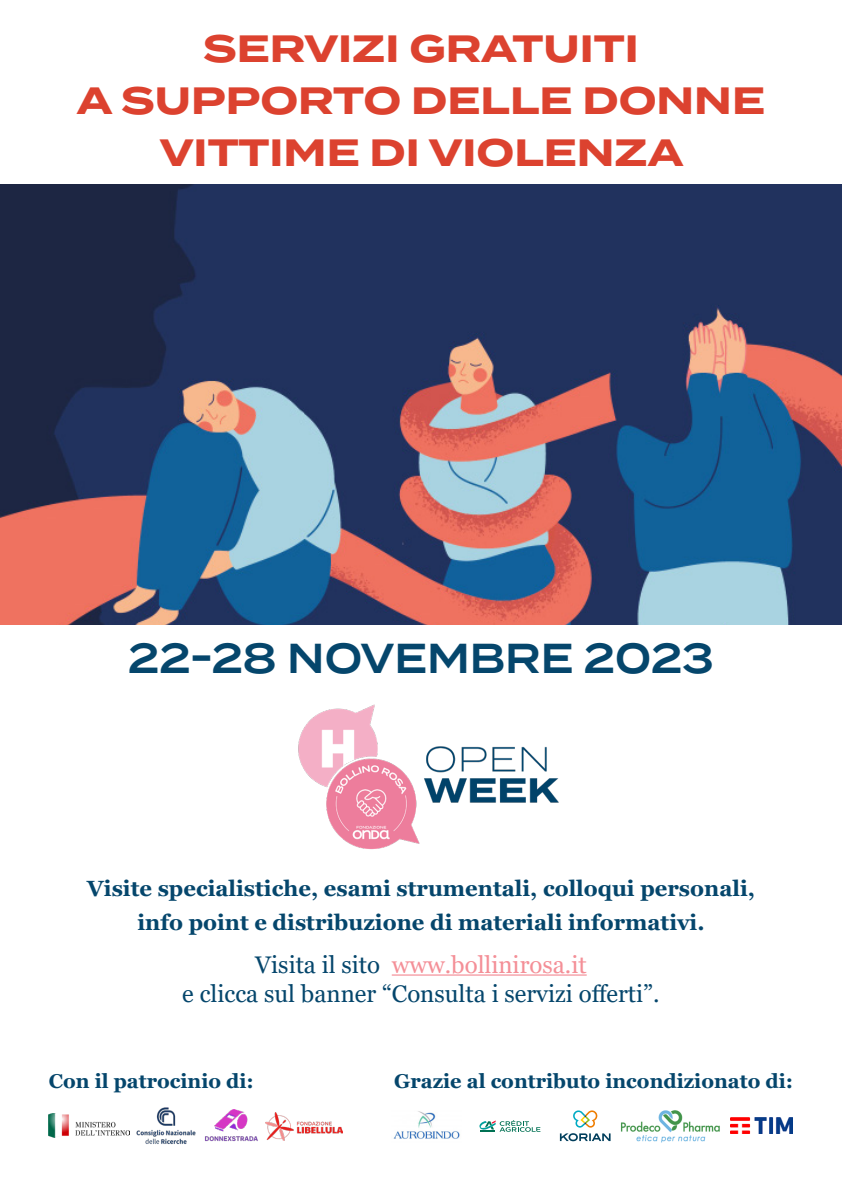
<style>
.page{position:relative;width:842px;height:1191px;background:#fff}
.page>*{position:absolute;margin:0;border:0;box-sizing:border-box;transform-origin:0 0}
.t1{font:600 41.8px "Termina";color:#05466c;scale:.91 1}
.t2{font:700 38px/52px "Termina";color:#dc422f;text-align:center}
.t3{font:24px "Georgia";color:#05466c}
.t4{font:24px "Georgia";color:#f48f97}
.t5{font:700 22px/34px "Georgia";color:#05466c;text-align:center}
.t6{font:700 20px "Georgia";color:#05466c}
.s1{color:#05466c}
</style>
<div class="page">
<img style="left:0;top:184px;width:842px;height:441px">
<img style="left:298px;top:704px;width:261px;height:146px">
<hr style="left:392px;top:974px;width:195px;height:1px;background:#f48f97">
<img style="left:620px;top:1110px;width:100px;height:33px">
<img style="left:49px;top:1113px;width:81px;height:24px">
<img style="left:393px;top:1111px;width:67px;height:28px">
<svg style="left:573px;top:1110px;width:24px;height:17px"></svg>
<svg style="left:560px;top:1133px;width:50px;height:8px"></svg>
<img style="left:731px;top:1117px;width:62px;height:17px">
<img style="left:265px;top:1112px;width:78px;height:28px">
<img style="left:205px;top:1109px;width:53px;height:33px">
<img style="left:136px;top:1107px;width:60px;height:37px">
<svg style="left:479px;top:1120px;width:61px;height:11px"></svg>
<p class="t2" style="left:203px;top:23px;width:437px">SERVIZI GRATUITI</p>
<p class="t2" style="left:77px;top:75px;width:690px">A SUPPORTO DELLE DONNE<br>VITTIME DI VIOLENZA</p>
<p class="t1" style="left:128px;top:627px;width:645px">22-28 NOVEMBRE 2023</p>
<p class="t5" style="left:87px;top:871px;width:669px">Visite specialistiche, esami strumentali, colloqui personali, info point e distribuzione di materiali informativi.</p>
<p class="t4" style="left:255px;top:950px;width:333px"><span class="s1">Visita il sito</span> www.bollinirosa.it</p>
<p class="t3" style="left:182px;top:979px;width:479px">e clicca sul banner “Consulta i servizi offerti”.</p>
<p class="t6" style="left:49px;top:1068px;width:207px">Con il patrocinio di:</p>
<p class="t6" style="left:394px;top:1068px;width:400px">Grazie al contributo incondizionato di:</p>
</div>
